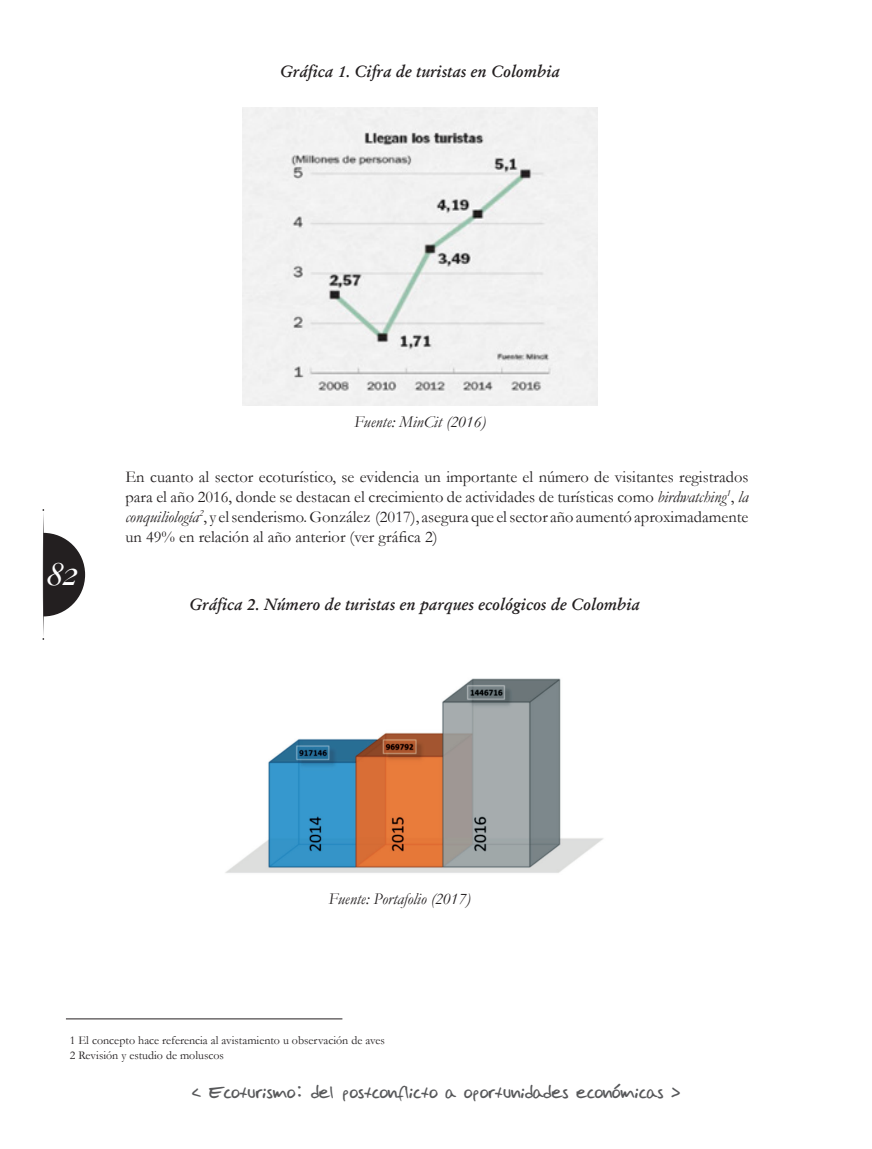
<style>
.page{position:relative;width:872px;height:1149px;background:#fff}
.page>*{position:absolute;margin:0;border:0;box-sizing:border-box;transform-origin:0 0}
.t1{font:italic 37.5px "Caslon No 540 Swa D";color:#fff}
.Subtítulos_Cursiva{font:16.5px/19.8px "Garamond";color:#231f20;text-align:justify}
.CT_Mercatec{font:16.5px "Garamond Kursiv Halbfett";color:#231f20}
.t2{font:16.5px "Jose Fernandez";color:#57585a}
.CT_Mercatec-2{font:italic 16.5px "Garamond";color:#231f20}
.pie_de_pág{font:12px "Garamond";color:#231f20}
.s1{font-style:italic}
</style>
<div class="page">
<svg style="left:42px;top:509px;width:43px;height:130px"></svg>
<hr style="left:66px;top:1018px;width:276px;height:1px;background:#231f20">
<img style="left:242px;top:107px;width:355px;height:298px">
<img style="left:225px;top:678px;width:379px;height:195px">
<p class="CT_Mercatec" style="left:280px;top:61px;width:282px">Gráfica 1. Cifra de turistas en Colombia</p>
<h1 class="t1" style="left:48px;top:552px;width:31px">82</h1>
<p class="CT_Mercatec-2" style="left:354px;top:411px;width:133px">Fuente: MinCit (2016)</p>
<p class="Subtítulos_Cursiva" style="left:125px;top:466px;width:624px">En cuanto al sector ecoturístico, se evidencia un importante el número de visitantes registrados para el año 2016, donde se destacan el crecimiento de actividades de turísticas como <span class="s1">birdwatching</span><sup>1</sup>, <span class="s1">la conquiliología</span><sup>2</sup>, y el senderismo. González (2017), asegura que el sector año aumentó aproximadamente un 49% en relación al año anterior (ver gráfica 2)</p>
<p class="CT_Mercatec" style="left:189px;top:593px;width:452px">Gráfica 2. Número de turistas en parques ecológicos de Colombia</p>
<p class="CT_Mercatec-2" style="left:328px;top:887px;width:144px">Fuente: Portafolio (2017)</p>
<p class="pie_de_pág" style="left:70px;top:1032px;width:316px">1 El concepto hace referencia al avistamiento u observación de aves</p>
<p class="pie_de_pág" style="left:70px;top:1046px;width:156px">2 Revisión y estudio de moluscos</p>
<p class="t2" style="left:192px;top:1082px;width:489px">&lt; Ecoturismo: del postconflicto a oportunidades económicas &gt;</p>
</div>
